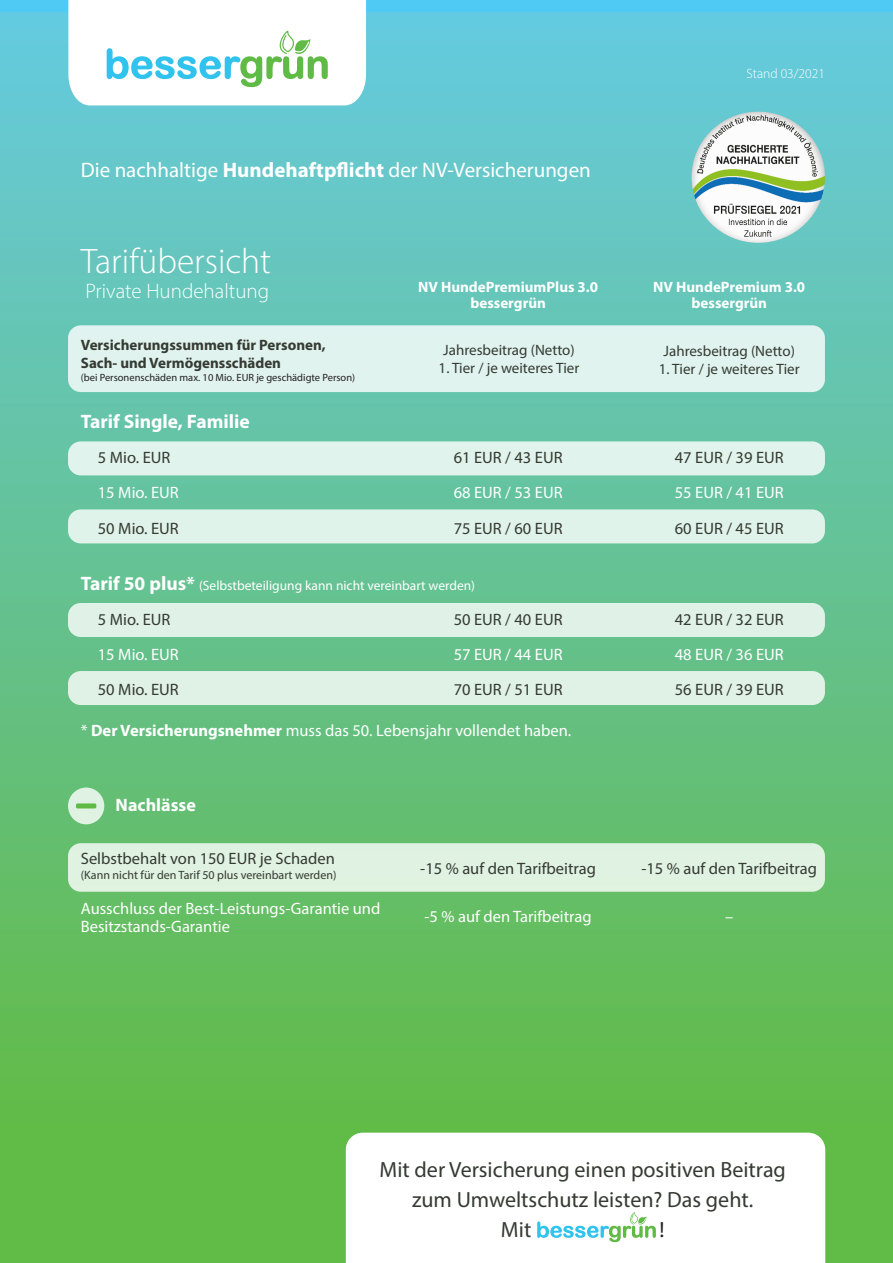
<style>
.page{position:relative;width:893px;height:1263px;background:#fff}
.page>*{position:absolute;margin:0;border:0;box-sizing:border-box;transform-origin:0 0}
.t1{font:300 35.55px "Myriad Pro";color:#fff}
.t2{font:22.05px "Myriad Pro";color:#353a32}
.t3{font:22.05px "Myriad Pro";color:#231f20}
.t4{font:21px "Myriad Pro";color:#fff}
.t5{font:300 21px "Myriad Pro";color:#fff}
.t6{font:700 19.5px "Myriad Pro";color:#fff}
.t7{font:700 18px "Myriad Pro";color:#fff}
.t8{font:16.5px/18px "Myriad Pro";color:#fff}
.t9{font:16.5px "Myriad Pro";color:#353a32}
.t10{font:15px "Myriad Pro";color:#353a32}
.t11{font:700 15px/16.5px "Myriad Pro";color:#fff;text-align:center}
.t12{font:700 15px/18px "Myriad Pro";color:#353a32}
.t13{font:13.5px "Myriad Pro";color:#fff}
.t14{font:300 13.5px "Myriad Pro";color:#fff}
.t15{font:12px "Myriad Pro";color:#353a32}
.t16{font:10.5px "Myriad Pro";color:#231f20}
.s1{font-weight:700}
.s2{font-weight:700;font-size:19.5px}
</style>
<div class="page">
<div style="left:0;top:0;width:893px;height:1263px;background:linear-gradient(to bottom,#65cae1,#62b937)"></div>
<svg style="left:68px;top:0;width:298px;height:105px"></svg>
<img style="left:692px;top:112px;width:133px;height:131px">
<svg style="left:346px;top:1133px;width:479px;height:130px"></svg>
<svg style="left:537px;top:1212px;width:119px;height:30px"></svg>
<div style="left:68px;top:325px;width:757px;height:67px;background:#e0f3ef;border-radius:13px"></div>
<div style="left:68px;top:441px;width:757px;height:34px;background:#e0f3ec;border-radius:13px"></div>
<div style="left:68px;top:509px;width:757px;height:34px;background:#e0f3ea;border-radius:13px"></div>
<div style="left:68px;top:787px;width:36px;height:37px;background:linear-gradient(to right,#dcf1df,#dff2e2);border-radius:50%"></div>
<div style="left:76px;top:803px;width:20px;height:5px;background:#60bb46;border-radius:2px"></div>
<div style="left:68px;top:843px;width:757px;height:49px;background:#e0f2e1;border-radius:13px"></div>
<div style="left:68px;top:603px;width:757px;height:34px;background:#e0f2e8;border-radius:13px"></div>
<div style="left:68px;top:671px;width:757px;height:34px;background:#e0f2e6;border-radius:13px"></div>
<p class="t4" style="left:81px;top:157px;width:512px">Die nachhaltige <span class="s1">Hundehaftpflicht</span> der NV-Versicherungen</p>
<p class="t14" style="left:747px;top:66px;width:80px">Stand 03/2021</p>
<p class="t1" style="left:81px;top:240px;width:192px">Tarifübersicht</p>
<p class="t5" style="left:85px;top:279px;width:185px">Private Hundehaltung</p>
<p class="t12" style="left:81px;top:335px;width:247px">Versicherungssummen für Personen,<br>Sach- und Vermögensschäden</p>
<p class="t16" style="left:81px;top:371px;width:276px">(bei Personenschäden max. 10 Mio. EUR je geschädigte Person)</p>
<p class="t6" style="left:81px;top:409px;width:171px">Tarif Single, Familie</p>
<p class="t9" style="left:98px;top:448px;width:74px">5 Mio. EUR</p>
<p class="t8" style="left:98px;top:483px;width:82px">15 Mio. EUR</p>
<p class="t9" style="left:98px;top:518px;width:82px">50 Mio. EUR</p>
<p class="t11" style="left:418px;top:278px;width:182px">NV HundePremiumPlus 3.0 bessergrün</p>
<p class="t11" style="left:653px;top:278px;width:153px">NV HundePremium 3.0 bessergrün</p>
<p class="t10" style="left:443px;top:341px;width:133px">Jahresbeitrag (Netto)</p>
<p class="t10" style="left:439px;top:359px;width:142px">1. Tier / je weiteres Tier</p>
<p class="t10" style="left:664px;top:341px;width:133px">Jahresbeitrag (Netto)</p>
<p class="t10" style="left:659px;top:359px;width:142px">1. Tier / je weiteres Tier</p>
<p class="t9" style="left:454px;top:448px;width:110px">61 EUR / 43 EUR</p>
<p class="t9" style="left:675px;top:448px;width:110px">47 EUR / 39 EUR</p>
<p class="t8" style="left:454px;top:483px;width:110px">68 EUR / 53 EUR</p>
<p class="t8" style="left:675px;top:483px;width:110px">55 EUR / 41 EUR</p>
<p class="t9" style="left:454px;top:518px;width:110px">75 EUR / 60 EUR</p>
<p class="t9" style="left:675px;top:518px;width:110px">60 EUR / 45 EUR</p>
<p class="t13" style="left:81px;top:577px;width:396px"><span class="s2">Tarif 50 plus*</span> (Selbstbeteiligung kann nicht vereinbart werden)</p>
<p class="t9" style="left:98px;top:609px;width:74px">5 Mio. EUR</p>
<p class="t8" style="left:98px;top:645px;width:82px">15 Mio. EUR</p>
<p class="t9" style="left:98px;top:679px;width:82px">50 Mio. EUR</p>
<p class="t9" style="left:454px;top:609px;width:110px">50 EUR / 40 EUR</p>
<p class="t9" style="left:675px;top:609px;width:110px">42 EUR / 32 EUR</p>
<p class="t8" style="left:454px;top:645px;width:110px">57 EUR / 44 EUR</p>
<p class="t8" style="left:675px;top:645px;width:110px">48 EUR / 36 EUR</p>
<p class="t9" style="left:454px;top:679px;width:110px">70 EUR / 51 EUR</p>
<p class="t9" style="left:675px;top:679px;width:110px">56 EUR / 39 EUR</p>
<p class="t8" style="left:81px;top:721px;width:492px">* <span class="s1">Der Versicherungsnehmer</span> muss das 50. Lebensjahr vollendet haben.</p>
<p class="t7" style="left:116px;top:793px;width:82px">Nachlässe</p>
<p class="t9" style="left:81px;top:848px;width:256px">Selbstbehalt von 150 EUR je Schaden</p>
<p class="t15" style="left:81px;top:867px;width:257px">(Kann nicht für den Tarif 50 plus vereinbart werden)</p>
<p class="t9" style="left:420px;top:858px;width:177px">-15 % auf den Tarifbeitrag</p>
<p class="t9" style="left:641px;top:858px;width:177px">-15 % auf den Tarifbeitrag</p>
<p class="t8" style="left:81px;top:899px;width:301px">Ausschluss der Best-Leistungs-Garantie und<br>Besitzstands-Garantie</p>
<p class="t8" style="left:425px;top:908px;width:169px">-5 % auf den Tarifbeitrag</p>
<p class="t8" style="left:725px;top:908px;width:10px">–</p>
<p class="t2" style="left:379px;top:1156px;width:408px">Mit der Versicherung einen positiven Beitrag</p>
<p class="t2" style="left:412px;top:1186px;width:343px">zum Umweltschutz leisten? Das geht.</p>
<p class="t3" style="left:659px;top:1216px;width:7px">!</p>
</div>
